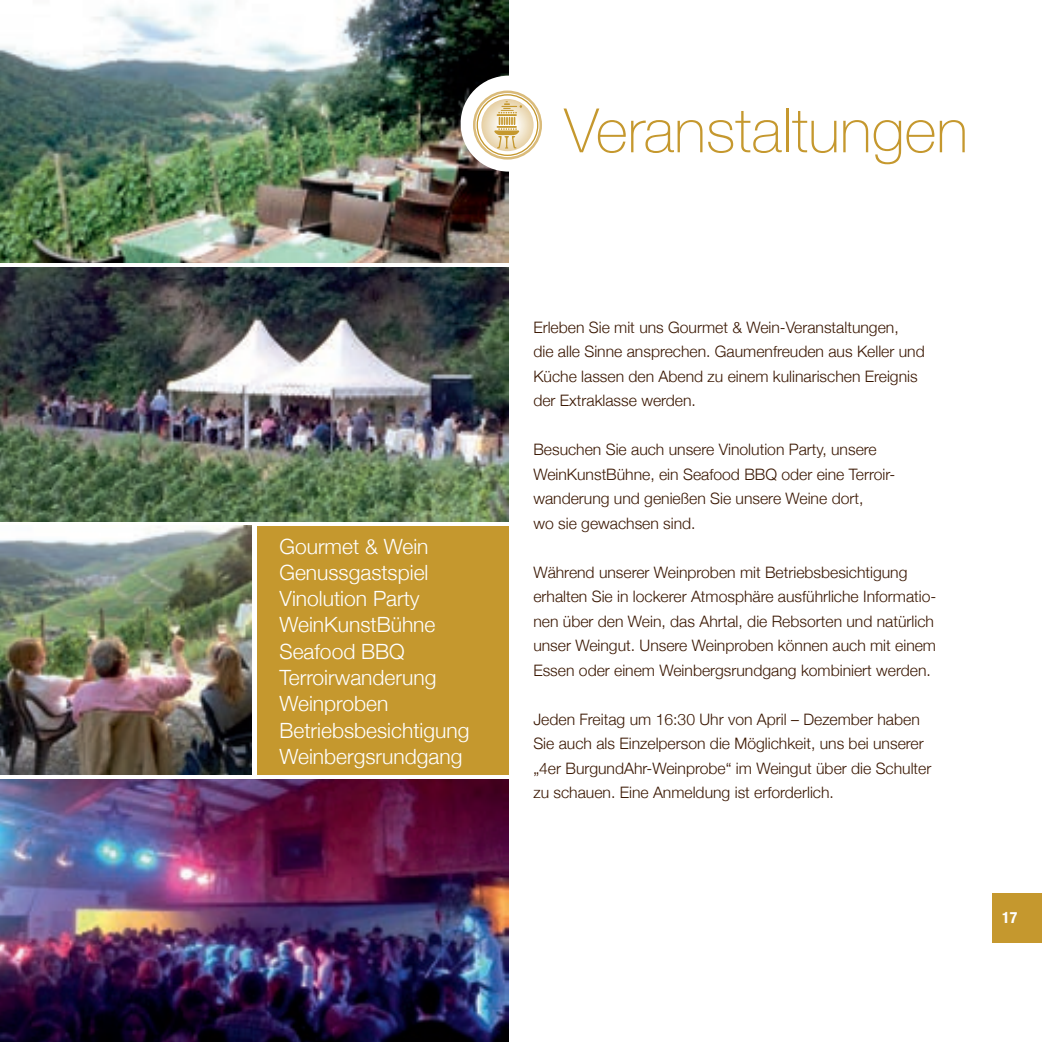
<style>
.page{position:relative;width:1042px;height:1042px;background:#fff}
.page>*{position:absolute;margin:0;border:0;box-sizing:border-box;transform-origin:0 0}
.t1{font:100 61.25px "Helvetica Neue";color:#c5982e}
.t2{font:300 21px/26.2px "Helvetica Neue";color:#fff}
.t3{font:300 15.75px/24.5px "Helvetica Neue";color:#3a1702}
.t4{font:700 condensed 15.75px "Helvetica Neue";color:#fff}
</style>
<div class="page">
<div style="left:992px;top:893px;width:50px;height:50px;background:#c5982e"></div>
<div style="left:257px;top:526px;width:251px;height:248px;background:#c5982e"></div>
<img style="left:0;top:526px;width:252px;height:248px">
<img style="left:0;top:0;width:508px;height:263px">
<img style="left:0;top:268px;width:508px;height:253px">
<svg style="left:461px;top:76px;width:95px;height:96px"></svg>
<img style="left:0;top:779px;width:508px;height:263px">
<div style="left:473px;top:91px;width:69px;height:69px;border:3px solid #dabb7a;border-radius:50%"></div>
<svg style="left:481px;top:99px;width:52px;height:52px"></svg>
<div style="left:476px;top:94px;width:62px;height:62px;border:1px solid #c5982e;border-radius:50%"></div>
<svg style="left:494px;top:101px;width:28px;height:48px"></svg>
<h2 class="t2" style="left:279px;top:531px;width:191px">Gourmet &amp; Wein<br>Genussgastspiel<br>Vinolution Party<br>WeinKunstBühne<br>Seafood BBQ<br>Terroirwanderung<br>Weinproben<br>Betriebsbesichtigung<br>Weinbergsrundgang</h2>
<h1 class="t1" style="left:564px;top:84px;width:405px">Veranstaltungen</h1>
<p class="t3" style="left:533px;top:313px;width:393px">Erleben Sie mit uns Gourmet &amp; Wein-Veranstaltungen,<br>die alle Sinne ansprechen. Gaumenfreuden aus Keller und Küche lassen den Abend zu einem kulinarischen Ereignis der Extraklasse werden.</p>
<p class="t3" style="left:533px;top:436px;width:363px">Besuchen Sie auch unsere Vinolution Party, unsere WeinKunstBühne, ein Seafood BBQ oder eine Terroir&shy;wanderung und genießen Sie unsere Weine dort,<br>wo sie gewachsen sind.</p>
<p class="t3" style="left:533px;top:559px;width:404px">Während unserer Weinproben mit Betriebsbesichtigung erhalten Sie in lockerer Atmosphäre ausführliche Informatio&shy;nen über den Wein, das Ahrtal, die Rebsorten und natürlich unser Weingut. Unsere Weinproben können auch mit einem Essen oder einem Weinbergsrundgang kombiniert werden.</p>
<p class="t3" style="left:533px;top:706px;width:399px">Jeden Freitag um 16:30 Uhr von April – Dezember haben Sie auch als Einzelperson die Möglichkeit, uns bei unserer „4er BurgundAhr-Weinprobe“ im Weingut über die Schulter zu schauen. Eine Anmeldung ist erforderlich.</p>
<p class="t4" style="left:1002px;top:904px;width:17px">17</p>
</div>
